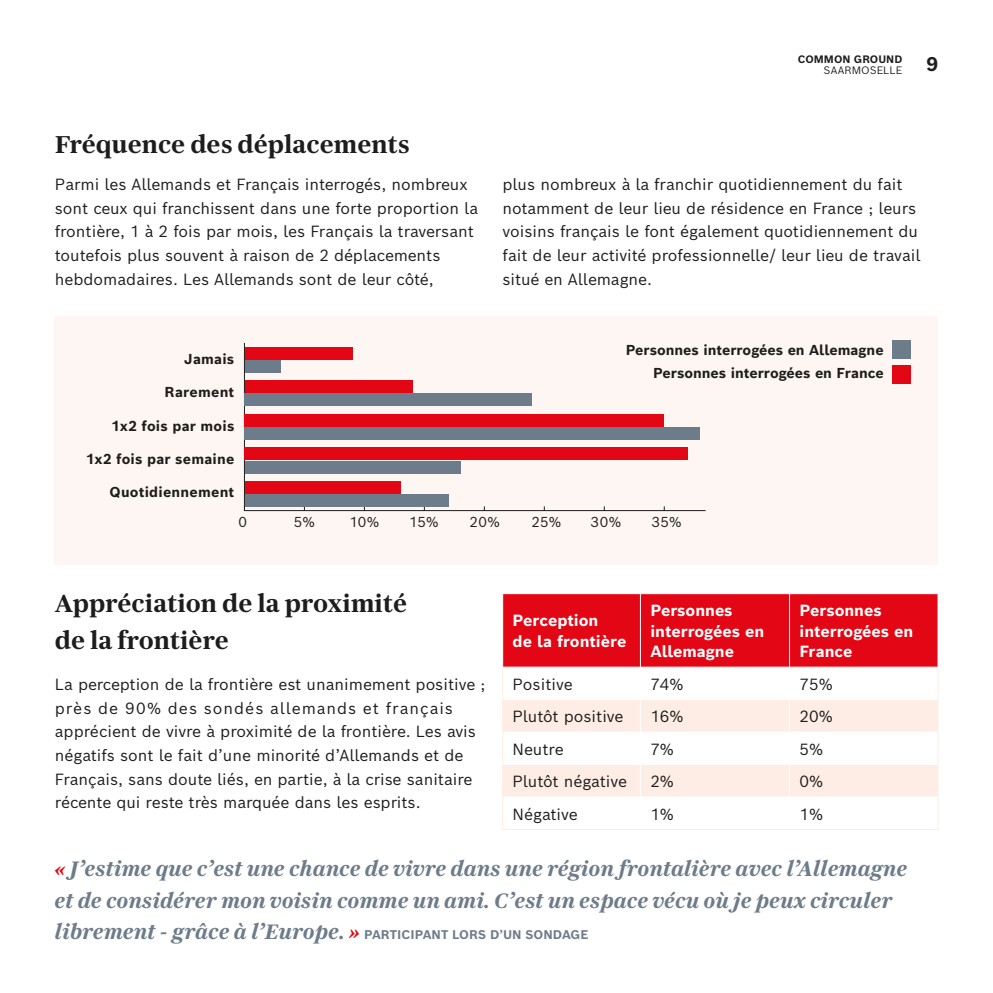
<style>
.page{position:relative;width:993px;height:993px;background:#fff}
.page>*{position:absolute;margin:0;border:0;box-sizing:border-box;transform-origin:0 0}
.t1{font:700 24.5px/36.8px "Bosch Serif";color:#1d1d1b}
.t2{font:italic 700 21px/31.5px "Bosch Serif";color:#6d7c8a}
.t3{font:700 19.25px "Bosch Sans";color:#1d1d1b}
.t4{font:15.75px/23.6px "Bosch Sans";color:#1d1d1b}
.t5{font:700 15.75px/20.5px "Bosch Sans";color:#fff}
.t6{font:700 14px/22.8px "Bosch Sans";letter-spacing:.005em;color:#1d1d1b;text-align:right}
.t7{font:14px "Bosch Sans";letter-spacing:.02em;color:#1d1d1b}
.t8{font:700 12.25px "Bosch Sans";color:#6d7c8a}
.t9{font:700 10.5px "Bosch Sans";letter-spacing:.005em;color:#1d1d1b}
.t10{font:10.5px "Bosch Sans";letter-spacing:.005em;color:#1d1d1b}
.s1{color:#e30614}
.s2{font-family:"Bosch Serif";font-style:italic;font-size:21px}
.s3{font-family:"Bosch Serif";font-style:italic;font-size:21px;color:#e30614}
</style>
<div class="page">
<div style="left:55px;top:316px;width:882px;height:248px;background:#fef6f3"></div>
<hr style="left:244px;top:510px;width:461px;height:1px;background:#1d1d1b">
<hr style="left:244px;top:343px;width:1px;height:167px;background:#1d1d1b">
<div style="left:244px;top:360px;width:36px;height:12px;background:#6d7c8a"></div>
<div style="left:244px;top:394px;width:288px;height:12px;background:#6d7c8a"></div>
<div style="left:244px;top:427px;width:455px;height:12px;background:#6d7c8a"></div>
<div style="left:244px;top:461px;width:216px;height:12px;background:#6d7c8a"></div>
<div style="left:244px;top:494px;width:204px;height:12px;background:#6d7c8a"></div>
<div style="left:244px;top:347px;width:108px;height:12px;background:#e30614"></div>
<div style="left:244px;top:380px;width:168px;height:12px;background:#e30614"></div>
<div style="left:244px;top:414px;width:420px;height:12px;background:#e30614"></div>
<div style="left:244px;top:447px;width:443px;height:12px;background:#e30614"></div>
<div style="left:244px;top:481px;width:156px;height:12px;background:#e30614"></div>
<div style="left:891px;top:340px;width:19px;height:19px;background:#6d7c8a"></div>
<div style="left:891px;top:365px;width:19px;height:18px;background:#e30614"></div>
<div style="left:503px;top:594px;width:434px;height:72px;background:#e30614"></div>
<svg style="left:503px;top:667px;width:434px;height:1px"></svg>
<svg style="left:503px;top:700px;width:434px;height:96px;fill:#fdede5"></svg>
<hr style="left:640px;top:593px;width:1px;height:73px;background:#fff">
<hr style="left:789px;top:593px;width:1px;height:73px;background:#fff">
<hr style="left:639px;top:667px;width:2px;height:32px;background:#fff">
<hr style="left:788px;top:667px;width:2px;height:32px;background:#fff">
<hr style="left:639px;top:732px;width:2px;height:32px;background:#fff">
<hr style="left:788px;top:732px;width:2px;height:32px;background:#fff">
<hr style="left:502px;top:731px;width:138px;height:1px;background:#fff">
<hr style="left:640px;top:699px;width:1px;height:32px;background:#fff">
<hr style="left:640px;top:731px;width:149px;height:1px;background:#fff">
<hr style="left:789px;top:699px;width:1px;height:32px;background:#fff">
<hr style="left:789px;top:731px;width:148px;height:1px;background:#fff">
<hr style="left:502px;top:764px;width:138px;height:1px;background:#fff">
<hr style="left:640px;top:764px;width:149px;height:1px;background:#fff">
<hr style="left:640px;top:764px;width:1px;height:32px;background:#fff">
<hr style="left:789px;top:764px;width:148px;height:1px;background:#fff">
<hr style="left:789px;top:764px;width:1px;height:32px;background:#fff">
<hr style="left:502px;top:666px;width:138px;height:1px;background:#fdede5">
<hr style="left:502px;top:667px;width:1px;height:32px;background:#fdede5">
<hr style="left:640px;top:666px;width:149px;height:1px;background:#fdede5">
<hr style="left:789px;top:666px;width:148px;height:1px;background:#fdede5">
<hr style="left:937px;top:667px;width:1px;height:32px;background:#fdede5">
<hr style="left:502px;top:699px;width:1px;height:32px;background:#fdede5">
<hr style="left:937px;top:699px;width:1px;height:32px;background:#fdede5">
<hr style="left:502px;top:731px;width:1px;height:33px;background:#fdede5">
<hr style="left:937px;top:731px;width:1px;height:33px;background:#fdede5">
<hr style="left:502px;top:764px;width:1px;height:32px;background:#fdede5">
<hr style="left:937px;top:764px;width:1px;height:32px;background:#fdede5">
<hr style="left:502px;top:796px;width:1px;height:33px;background:#fdede5">
<hr style="left:937px;top:796px;width:1px;height:33px;background:#fdede5">
<hr style="left:502px;top:828px;width:138px;height:1px;background:#fdede5">
<hr style="left:640px;top:828px;width:149px;height:1px;background:#fdede5">
<hr style="left:789px;top:828px;width:148px;height:1px;background:#fdede5">
<h1 class="t1" style="left:55px;top:124px;width:356px">Fréquence des déplacements</h1>
<p class="t4" style="left:55px;top:171px;width:424px">Parmi les Allemands et Français interrogés, nombreux sont ceux qui franchissent dans une forte proportion la frontière, 1 à 2 fois par mois, les Français la traversant toutefois plus souvent à raison de 2 déplacements hebdomadaires. Les Allemands sont de leur côté,</p>
<p class="t6" style="left:184px;top:346px;width:52px">Jamais</p>
<p class="t6" style="left:165px;top:379px;width:71px">Rarement</p>
<p class="t6" style="left:111px;top:413px;width:124px">1x2 fois par mois</p>
<p class="t6" style="left:86px;top:446px;width:150px">1x2 fois par semaine</p>
<p class="t6" style="left:109px;top:479px;width:126px">Quotidiennement</p>
<p class="t9" style="left:797px;top:50px;width:106px">COMMON GROUND</p>
<p class="t10" style="left:823px;top:61px;width:80px">SAARMOSELLE</p>
<p class="t3" style="left:926px;top:48px;width:13px">9</p>
<p class="t4" style="left:502px;top:171px;width:419px">plus nombreux à la franchir quotidiennement du fait notamment de leur lieu de résidence en France ; leurs voisins français le font également quotidiennement du fait de leur activité professionnelle/ leur lieu de travail situé en Allemagne.</p>
<p class="t6" style="left:625px;top:337px;width:259px">Personnes interrogées en Allemagne<br>Personnes interrogées en France</p>
<p class="t7" style="left:238px;top:510px;width:10px">0</p>
<p class="t7" style="left:294px;top:510px;width:23px">5%</p>
<p class="t7" style="left:349px;top:510px;width:32px">10%</p>
<p class="t7" style="left:409px;top:510px;width:31px">15%</p>
<p class="t7" style="left:469px;top:510px;width:32px">20%</p>
<p class="t7" style="left:531px;top:510px;width:31px">25%</p>
<p class="t7" style="left:590px;top:510px;width:32px">30%</p>
<p class="t7" style="left:651px;top:510px;width:32px">35%</p>
<h1 class="t1" style="left:55px;top:583px;width:354px">Appréciation de la proximité de la frontière</h1>
<p class="t4" style="left:55px;top:671px;width:432px">La perception de la frontière est unanimement positive ; près de 90% des sondés allemands et français apprécient de vivre à proximité de la frontière. Les avis négatifs sont le fait d’une minorité d’Allemands et de Français, sans doute liés, en partie, à la crise sanitaire récente qui reste très marquée dans les esprits.</p>
<p class="t5" style="left:512px;top:609px;width:115px">Perception<br>de la frontière</p>
<p class="t5" style="left:650px;top:598px;width:115px">Personnes interrogées en<br>Allemagne</p>
<p class="t5" style="left:799px;top:598px;width:115px">Personnes interrogées en<br>France</p>
<p class="t4" style="left:512px;top:670px;width:62px">Positive</p>
<p class="t4" style="left:650px;top:670px;width:35px">74%</p>
<p class="t4" style="left:799px;top:670px;width:35px">75%</p>
<p class="t4" style="left:512px;top:703px;width:112px">Plutôt positive</p>
<p class="t4" style="left:650px;top:703px;width:35px">16%</p>
<p class="t4" style="left:799px;top:703px;width:35px">20%</p>
<p class="t4" style="left:512px;top:735px;width:53px">Neutre</p>
<p class="t4" style="left:650px;top:735px;width:25px">7%</p>
<p class="t4" style="left:799px;top:735px;width:25px">5%</p>
<p class="t4" style="left:512px;top:767px;width:116px">Plutôt négative</p>
<p class="t4" style="left:650px;top:767px;width:25px">2%</p>
<p class="t4" style="left:799px;top:767px;width:25px">0%</p>
<p class="t4" style="left:512px;top:800px;width:67px">Négative</p>
<p class="t4" style="left:650px;top:800px;width:25px">1%</p>
<p class="t4" style="left:799px;top:800px;width:25px">1%</p>
<h2 class="t2" style="left:55px;top:851px;width:853px"><span class="s1">«</span> J’estime que c’est une chance de vivre dans une région frontalière avec l’Allemagne et de considérer mon voisin comme un ami. C’est un espace vécu où je peux circuler</h2>
<p class="t8" style="left:55px;top:924px;width:535px"><span class="s2">librement - grâce à l’Europe.</span> <span class="s3">»</span> PARTICIPANT LORS D’UN SONDAGE</p>
</div>
